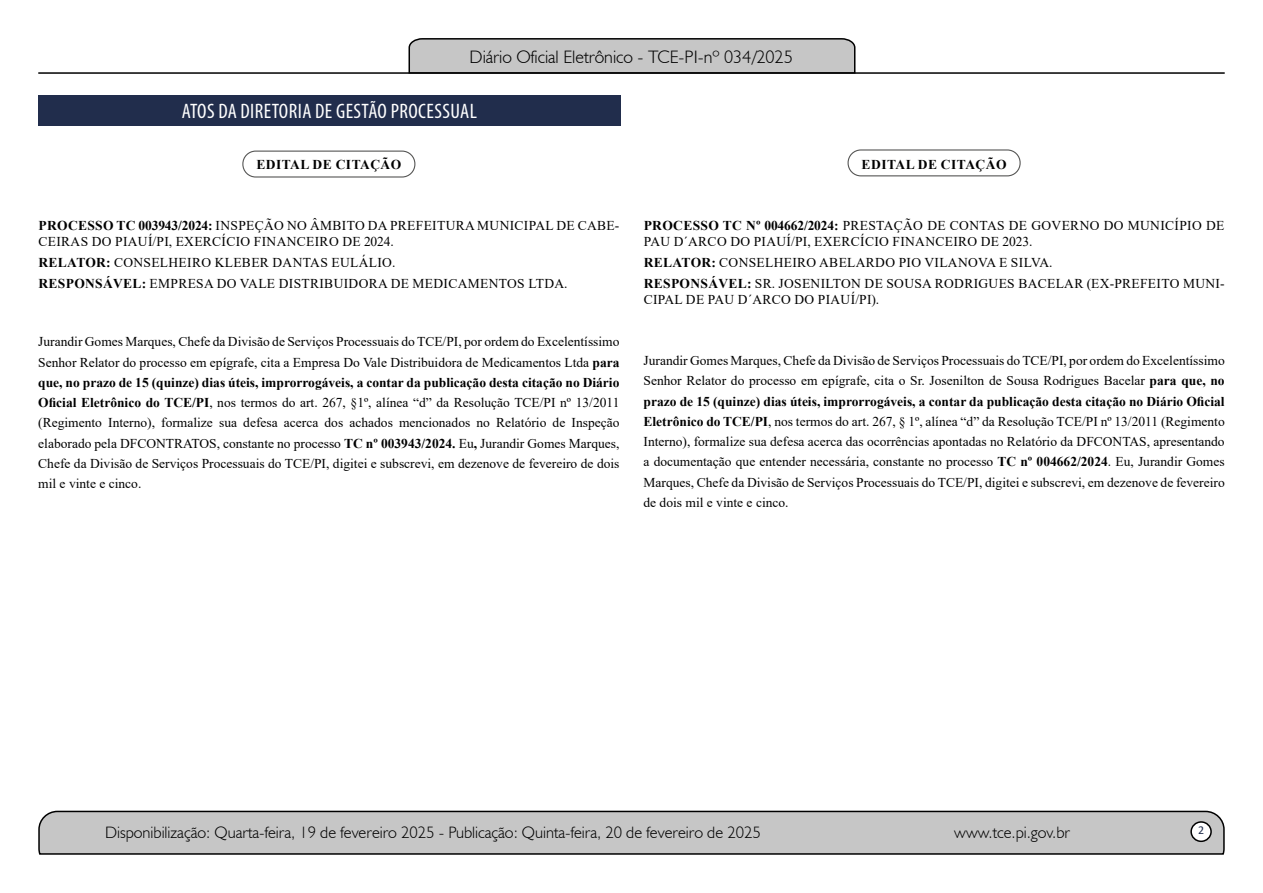
<style>
.page{position:relative;width:1263px;height:893px;background:#fff}
.page>*{position:absolute;margin:0;border:0;box-sizing:border-box;transform-origin:0 0}
.t1{font:condensed 21px "Myriad Pro";letter-spacing:.02em;color:#fff}
.t2{font:300 18px "Humanist 521 BT";color:#000}
.t3{font:300 16.5px "Humanist 521 BT";color:#000}
.t4{font:13.5px/20.2px "Times New Roman";letter-spacing:.025em;color:#000}
.t5{font:700 13.5px "Times New Roman";letter-spacing:.035em;color:#000}
.t6{font:12px "Calibri";color:#212d4c}
.s1{font-weight:700}
</style>
<div class="page">
<svg style="left:38px;top:810px;width:1187px;height:45px;background:#b9b9b9"></svg>
<div style="left:1191px;top:822px;width:20px;height:19px;background:#fff;border-radius:50%"></div>
<div style="left:1190px;top:821px;width:22px;height:21px;border:2px solid #000;border-radius:50%"></div>
<hr style="left:38px;top:72px;width:1187px;height:2px;background:#000">
<svg style="left:408px;top:38px;width:448px;height:36px;background:#b3b3b3"></svg>
<div style="left:38px;top:95px;width:582px;height:31px;background:#212d4c"></div>
<div style="left:242px;top:151px;width:173px;height:27px;border:1px solid #575756;border-radius:13px"></div>
<div style="left:847px;top:149px;width:174px;height:27px;border:1px solid #575756;border-radius:13px"></div>
<h2 class="t2" style="left:469px;top:46px;width:325px">Diário Oficial Eletrônico - TCE-PI-nº 034/2025</h2>
<h1 class="t1" style="left:182px;top:99px;width:297px">ATOS DA DIRETORIA DE GESTÃO PROCESSUAL</h1>
<p class="t5" style="left:256px;top:154px;width:146px">EDITAL DE CITAÇÃO</p>
<p class="t5" style="left:862px;top:154px;width:146px">EDITAL DE CITAÇÃO</p>
<p class="t4" style="left:38px;top:217px;width:582px;line-height:16.5px"><span class="s1">PROCESSO TC 003943/2024:</span> INSPEÇÃO NO ÂMBITO DA PREFEITURA MUNICIPAL DE CABE-<br>CEIRAS DO PIAUÍ/PI, EXERCÍCIO FINANCEIRO DE 2024.</p>
<p class="t4" style="left:38px;top:252px;width:531px;line-height:20.7px"><span class="s1">RELATOR:</span> CONSELHEIRO KLEBER DANTAS EULÁLIO.<br><span class="s1">RESPONSÁVEL:</span> EMPRESA DO VALE DISTRIBUIDORA DE MEDICAMENTOS LTDA.</p>
<p class="t4" style="left:38px;top:331px;width:583px;text-align:justify">Jurandir Gomes Marques, Chefe da Divisão de Serviços Processuais do TCE/PI, por ordem do Excelentíssimo Senhor Relator do processo em epígrafe, cita a Empresa Do Vale Distribuidora de Medicamentos Ltda <span class="s1">para que, no prazo de 15 (quinze) dias úteis, improrrogáveis, a contar da publicação desta citação no Diário Oficial Eletrônico do TCE/PI</span>, nos termos do art. 267, §1º, alínea “d” da Resolução TCE/PI nº 13/2011 (Regimento Interno), formalize sua defesa acerca dos achados mencionados no Relatório de Inspeção elaborado pela DFCONTRATOS, constante no processo <span class="s1">TC nº 003943/2024.</span> Eu<span class="s1">,</span> Jurandir Gomes Marques, Chefe da Divisão de Serviços Processuais do TCE/PI, digitei e subscrevi, em dezenove de fevereiro de dois mil e vinte e cinco.</p>
<p class="t4" style="left:644px;top:217px;width:582px;line-height:16.5px"><span class="s1">PROCESSO TC Nº 004662/2024:</span> PRESTAÇÃO DE CONTAS DE GOVERNO DO MUNICÍPIO DE<br>PAU D´ARCO DO PIAUÍ/PI, EXERCÍCIO FINANCEIRO DE 2023.</p>
<p class="t4" style="left:644px;top:252px;width:582px;line-height:20.7px"><span class="s1">RELATOR:</span> CONSELHEIRO ABELARDO PIO VILANOVA E SILVA.<br><span class="s1">RESPONSÁVEL:</span> SR. JOSENILTON DE SOUSA RODRIGUES BACELAR (EX-PREFEITO MUNI-</p>
<p class="t4" style="left:644px;top:289px;width:237px">CIPAL DE PAU D´ARCO DO PIAUÍ/PI).</p>
<p class="t4" style="left:643px;top:350px;width:583px;text-align:justify">Jurandir Gomes Marques, Chefe da Divisão de Serviços Processuais do TCE/PI, por ordem do Excelentíssimo Senhor Relator do processo em epígrafe, cita o Sr. Josenilton de Sousa Rodrigues Bacelar <span class="s1">para que, no prazo de 15 (quinze) dias úteis, improrrogáveis, a contar da publicação desta citação no Diário Oficial Eletrônico do TCE/PI</span>, nos termos do art. 267, § 1º, alínea “d” da Resolução TCE/PI nº 13/2011 (Regimento Interno), formalize sua defesa acerca das ocorrências apontadas no Relatório da DFCONTAS, apresentando a documentação que entender necessária, constante no processo <span class="s1">TC nº 004662/2024</span>. Eu, Jurandir Gomes Marques, Chefe da Divisão de Serviços Processuais do TCE/PI, digitei e subscrevi, em dezenove de fevereiro de dois mil e vinte e cinco.</p>
<p class="t3" style="left:105px;top:822px;width:657px">Disponibilização: Quarta-feira, 19 de fevereiro 2025 - Publicação: Quinta-feira, 20 de fevereiro de 2025</p>
<p class="t3" style="left:954px;top:822px;width:117px">www.tce.pi.gov.br</p>
<p class="t6" style="left:1198px;top:821px;width:8px">2</p>
</div>
